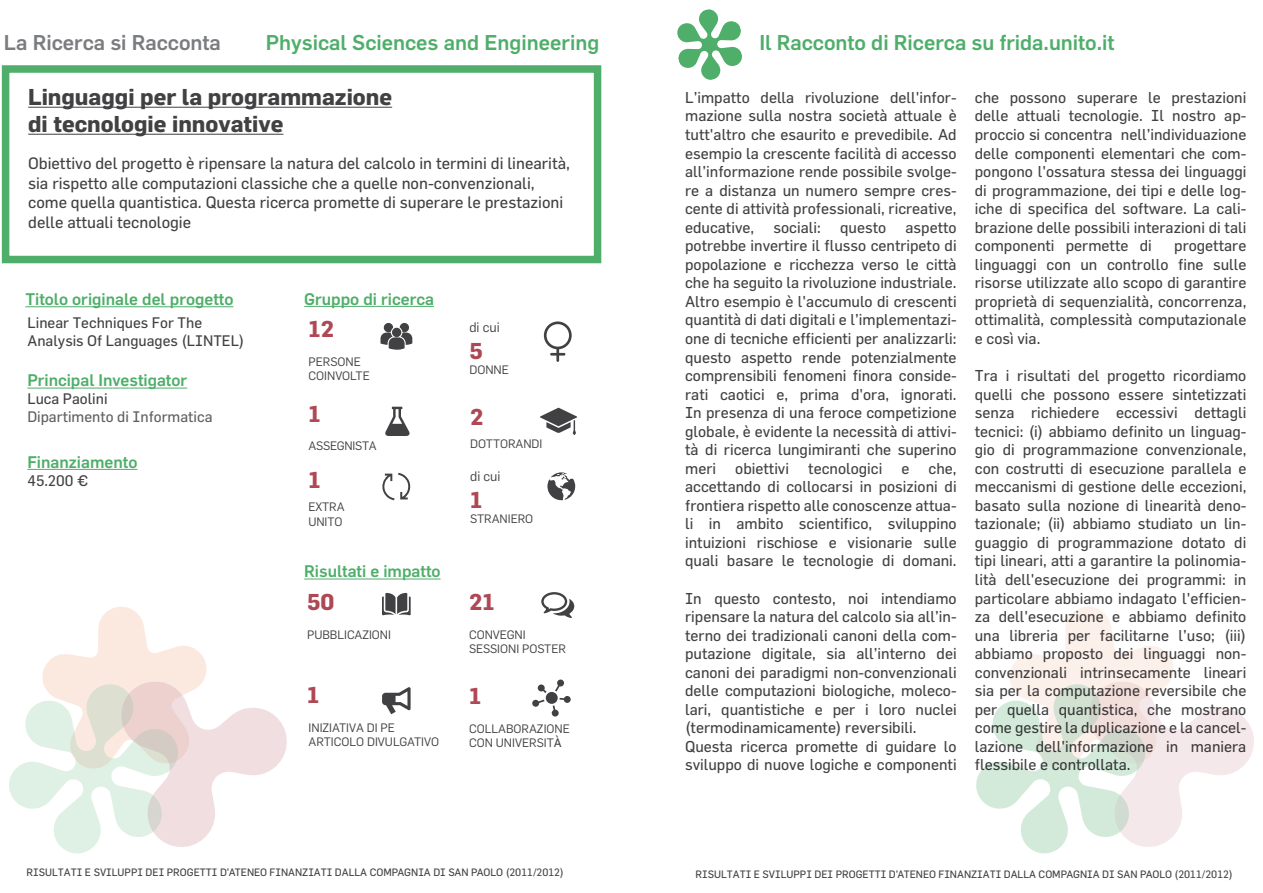
<style>
.page{position:relative;width:1263px;height:893px;background:#fff}
.page>*{position:absolute;margin:0;border:0;box-sizing:border-box;transform-origin:0 0}
.t1{font:700 22.5px/27px "Flama";color:#414042}
.t2{font:700 22.5px "Flama";color:#af4855}
.t3{font:500 21px "Flama";color:#4fae6a}
.t4{font:500 21px "Flama";color:#7a7c7f}
.t5{font:500 16.5px "Flama";color:#4fae6a}
.t6{font:16.2px/19.5px "Flama";color:#414042}
.t7{font:15.45px/18.6px "Flama";color:#414042;text-align:justify}
.t8{font:15px/18px "Flama";color:#414042}
.t9{font:15px "Flama";color:#5e5f5f}
.t10{font:13.5px "Flama";color:#414042}
.t11{font:12px/14.4px "Flama";color:#414042}
.t12{font:12px "Flama";letter-spacing:-.02em;color:#414042}
.t13{font:10.5px "Flama";color:#414042}
.s1{font-style:inherit}
</style>
<div class="page">
<div style="left:2px;top:65px;width:599px;height:198px;border:8px solid #4eae6a"></div>
<svg style="left:976px;top:607px;width:278px;height:246px"></svg>
<svg style="left:9px;top:606px;width:278px;height:247px"></svg>
<hr style="left:28px;top:107px;width:364px;height:1px;background:#414042">
<hr style="left:28px;top:134px;width:255px;height:1px;background:#414042">
<svg style="left:677px;top:9px;width:65px;height:71px"></svg>
<hr style="left:25px;top:306px;width:208px;height:1px;background:#4fae6a">
<hr style="left:27px;top:388px;width:86px;height:1px;background:#4fae6a">
<svg style="left:113px;top:388px;width:25px;height:1px"></svg>
<hr style="left:138px;top:388px;width:49px;height:1px;background:#4fae6a">
<hr style="left:27px;top:469px;width:110px;height:1px;background:#4fae6a">
<svg style="left:380px;top:323px;width:32px;height:27px"></svg>
<svg style="left:544px;top:321px;width:28px;height:41px"></svg>
<svg style="left:382px;top:473px;width:29px;height:27px"></svg>
<svg style="left:385px;top:407px;width:25px;height:29px"></svg>
<svg style="left:540px;top:408px;width:37px;height:27px"></svg>
<svg style="left:382px;top:593px;width:29px;height:22px"></svg>
<svg style="left:541px;top:592px;width:33px;height:26px"></svg>
<svg style="left:382px;top:687px;width:29px;height:27px"></svg>
<hr style="left:304px;top:306px;width:130px;height:1px;background:#4fae6a">
<hr style="left:304px;top:579px;width:137px;height:1px;background:#4fae6a">
<svg style="left:547px;top:472px;width:28px;height:28px"></svg>
<svg style="left:532px;top:679px;width:39px;height:37px"></svg>
<div style="left:546px;top:692px;width:12px;height:12px;background:#414042;border-radius:50%"></div>
<h2 class="t4" style="left:4px;top:27px;width:218px">La Ricerca si Racconta</h2>
<h2 class="t3" style="left:266px;top:28px;width:335px">Physical Sciences and Engineering</h2>
<h1 class="t1" style="left:28px;top:83px;width:365px">Linguaggi per la programmazione di tecnologie innovative</h1>
<p class="t6" style="left:28px;top:153px;width:544px">Obiettivo del progetto è ripensare la natura del calcolo in termini di linearità, sia rispetto alle computazioni classiche che a quelle non-convenzionali, come quella quantistica. Questa ricerca promette di superare le prestazioni delle attuali tecnologie</p>
<p class="t5" style="left:25px;top:287px;width:210px">Titolo originale del progetto</p>
<p class="t5" style="left:304px;top:287px;width:131px">Gruppo di ricerca</p>
<p class="t8" style="left:28px;top:313px;width:218px">Linear Techniques For The<br>Analysis Of Languages (LINTEL)</p>
<h1 class="t2" style="left:309px;top:315px;width:27px">12</h1>
<p class="t11" style="left:309px;top:354px;width:63px">PERSONE<br>COINVOLTE</p>
<h1 class="t2" style="left:309px;top:400px;width:14px">1</h1>
<p class="t12" style="left:309px;top:438px;width:70px">ASSEGNISTA</p>
<p class="t5" style="left:27px;top:369px;width:161px">Principal Investigator</p>
<p class="t8" style="left:27px;top:390px;width:82px">Luca Paolini</p>
<p class="t9" style="left:27px;top:408px;width:187px">Dipartimento di Informatica</p>
<p class="t5" style="left:27px;top:450px;width:112px">Finanziamento</p>
<p class="t8" style="left:27px;top:471px;width:63px">45.200 €</p>
<h1 class="t2" style="left:309px;top:466px;width:14px">1</h1>
<p class="t11" style="left:309px;top:499px;width:37px">EXTRA<br>UNITO</p>
<p class="t5" style="left:304px;top:560px;width:138px">Risultati e impatto</p>
<h1 class="t2" style="left:307px;top:588px;width:29px">50</h1>
<p class="t11" style="left:307px;top:627px;width:85px">PUBBLICAZIONI</p>
<h1 class="t2" style="left:307px;top:681px;width:14px">1</h1>
<p class="t11" style="left:309px;top:720px;width:132px">INIZIATIVA DI PE<br>ARTICOLO DIVULGATIVO</p>
<p class="t10" style="left:469px;top:318px;width:32px">di cui</p>
<h1 class="t2" style="left:469px;top:337px;width:15px">5</h1>
<p class="t11" style="left:469px;top:361px;width:41px">DONNE</p>
<h1 class="t2" style="left:470px;top:403px;width:15px">2</h1>
<p class="t11" style="left:470px;top:436px;width:74px">DOTTORANDI</p>
<p class="t10" style="left:470px;top:467px;width:32px">di cui</p>
<h1 class="t2" style="left:470px;top:486px;width:14px">1</h1>
<p class="t11" style="left:470px;top:510px;width:65px">STRANIERO</p>
<h1 class="t2" style="left:469px;top:588px;width:27px">21</h1>
<p class="t11" style="left:469px;top:627px;width:99px">CONVEGNI<br>SESSIONI POSTER</p>
<h1 class="t2" style="left:469px;top:683px;width:14px">1</h1>
<p class="t11" style="left:469px;top:721px;width:102px">COLLABORAZIONE<br>CON UNIVERSIT<span class="s1">À</span></p>
<h2 class="t3" style="left:759px;top:27px;width:357px">Il Racconto di Ricerca su frida.unito.it</h2>
<p class="t7" style="left:685px;top:88px;width:273px">L’impatto della rivoluzione dell'infor&shy;mazione sulla nostra società attuale è tutt'altro che esaurito e prevedibile. Ad esempio la crescente facilità di accesso all’informazione rende possibile svolge&shy;re a distanza un numero sempre cres&shy;cente di attività professionali, ricreative, educative, sociali: questo aspetto potrebbe invertire il flusso centripeto di popolazione e ricchezza verso le città che ha seguito la rivoluzione industriale.<br>Altro esempio è l'accumulo di crescenti quantità di dati digitali e l’implementazi&shy;one di tecniche efficienti per analizzarli: questo aspetto rende potenzialmente comprensibili fenomeni finora conside&shy;rati caotici e, prima d'ora, ignorati.<br>In presenza di una feroce competizione globale, è evidente la necessità di attivi&shy;tà di ricerca lungimiranti che superino meri obiettivi tecnologici e che, accettando di collocarsi in posizioni di frontiera rispetto alle conoscenze attua&shy;li in ambito scientifico, sviluppino intuizioni rischiose e visionarie sulle quali basare le tecnologie di domani.</p>
<p class="t7" style="left:685px;top:588px;width:273px;text-align:left">In questo contesto, noi intendiamo ripensare la natura del calcolo sia all’in&shy;terno dei tradizionali canoni della com&shy;putazione digitale, sia all’interno dei canoni dei paradigmi non-convenzionali delle computazioni biologiche, moleco&shy;lari, quantistiche e per i loro nuclei (termodinamicamente) reversibili.<br>Questa ricerca promette di guidare lo sviluppo di nuove logiche e componenti</p>
<p class="t7" style="left:975px;top:88px;width:273px">che possono superare le prestazioni delle attuali tecnologie. Il nostro ap&shy;proccio si concentra nell’individuazione delle componenti elementari che com&shy;pongono l'ossatura stessa dei linguaggi di programmazione, dei tipi e delle log&shy;iche di specifica del software. La cali&shy;brazione delle possibili interazioni di tali componenti permette di</p>
<p class="t7" style="left:975px;top:236px;width:273px;text-indent:199px">progettare linguaggi con un controllo fine sulle risorse utilizzate allo scopo di garantire proprietà di sequenzialità, concorrenza, ottimalità, complessità computazionale e così via.</p>
<p class="t7" style="left:975px;top:366px;width:273px">Tra i risultati del progetto ricordiamo quelli che possono essere sintetizzati senza richiedere eccessivi dettagli tecnici: (i) abbiamo definito un linguag&shy;gio di programmazione convenzionale, con costrutti di esecuzione parallela e meccanismi di gestione delle eccezioni, basato sulla nozione di linearità deno&shy;tazionale; (ii) abbiamo studiato un lin&shy;guaggio di programmazione dotato di tipi lineari, atti a garantire la polinomia&shy;lità dell'esecuzione dei programmi: in particolare abbiamo indagato l'efficien&shy;za dell'esecuzione e abbiamo definito una libreria per facilitarne l’uso; (iii) abbiamo proposto dei linguaggi non&shy;convenzionali intrinsecamente lineari sia per la computazione reversibile che per quella quantistica, che mostrano come gestire la duplicazione e la cancel&shy;lazione dell'informazione in maniera flessibile e controllata.</p>
<p class="t13" style="left:27px;top:866px;width:539px">RISULTATI E SVILUPPI DEI PROGETTI D’ATENEO FINANZIATI DALLA COMPAGNIA DI SAN PAOLO (2011/2012)</p>
<p class="t13" style="left:695px;top:868px;width:539px">RISULTATI E SVILUPPI DEI PROGETTI D’ATENEO FINANZIATI DALLA COMPAGNIA DI SAN PAOLO (2011/2012)</p>
</div>
